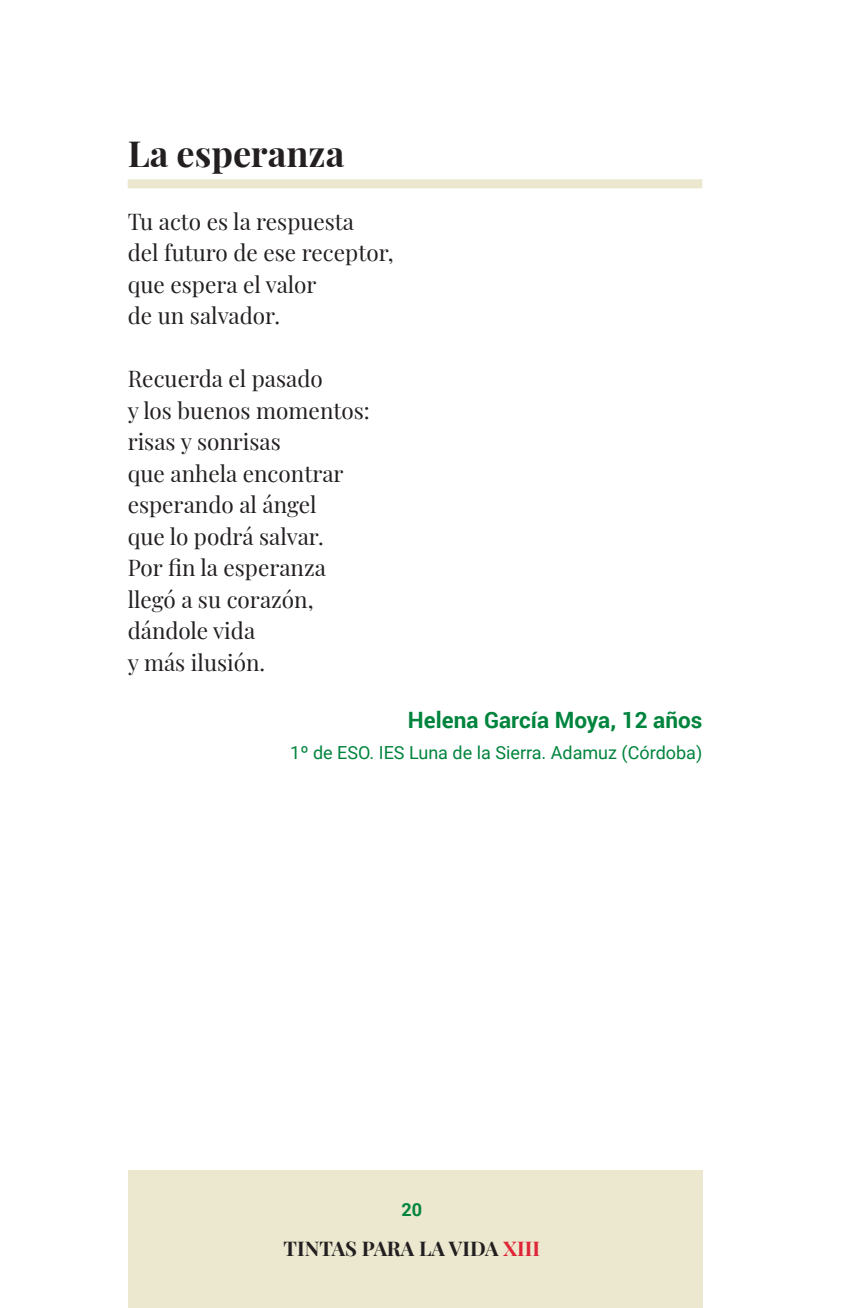
<style>
.page{position:relative;width:862px;height:1308px;background:#fff}
.page>*{position:absolute;margin:0;border:0;box-sizing:border-box;transform-origin:0 0}
.t1{font:700 36px "Playfair Display";color:#231f20}
.t2{font:22.5px/31.5px "Playfair Display";color:#231f20}
.t3{font:700 22.5px "Roboto";color:#00843d}
.t4{font:700 20.25px "Playfair Display";color:#231f20}
.t5{font:18px "Roboto";color:#00843d}
.t6{font:700 18px "Roboto";color:#00843d}
.s1{color:#e02437}
</style>
<div class="page">
<div style="left:128px;top:1170px;width:574px;height:137px;background:#ebe8cf"></div>
<div style="left:128px;top:179px;width:574px;height:9px;background:#ebe8cf"></div>
<h1 class="t1" style="left:128px;top:128px;width:218px">La esperanza</h1>
<p class="t2" style="left:128px;top:204px;width:267px">Tu acto es la respuesta<br>del futuro de ese receptor, que espera el valor<br>de un salvador.</p>
<p class="t2" style="left:128px;top:362px;width:243px">Recuerda el pasado<br>y los buenos momentos: risas y sonrisas<br>que anhela encontrar esperando al ángel<br>que lo podrá salvar.<br>Por fin la esperanza llegó a su corazón, dándole vida<br>y más ilusión.</p>
<p class="t3" style="left:407px;top:704px;width:296px">Helena García Moya, 12 años</p>
<p class="t5" style="left:290px;top:742px;width:413px">1º de ESO. IES Luna de la Sierra. Adamuz (Córdoba)</p>
<p class="t6" style="left:401px;top:1197px;width:22px">20</p>
<p class="t4" style="left:283px;top:1233px;width:258px">TINTAS PARA LA VIDA <span class="s1">XIII</span></p>
</div>
